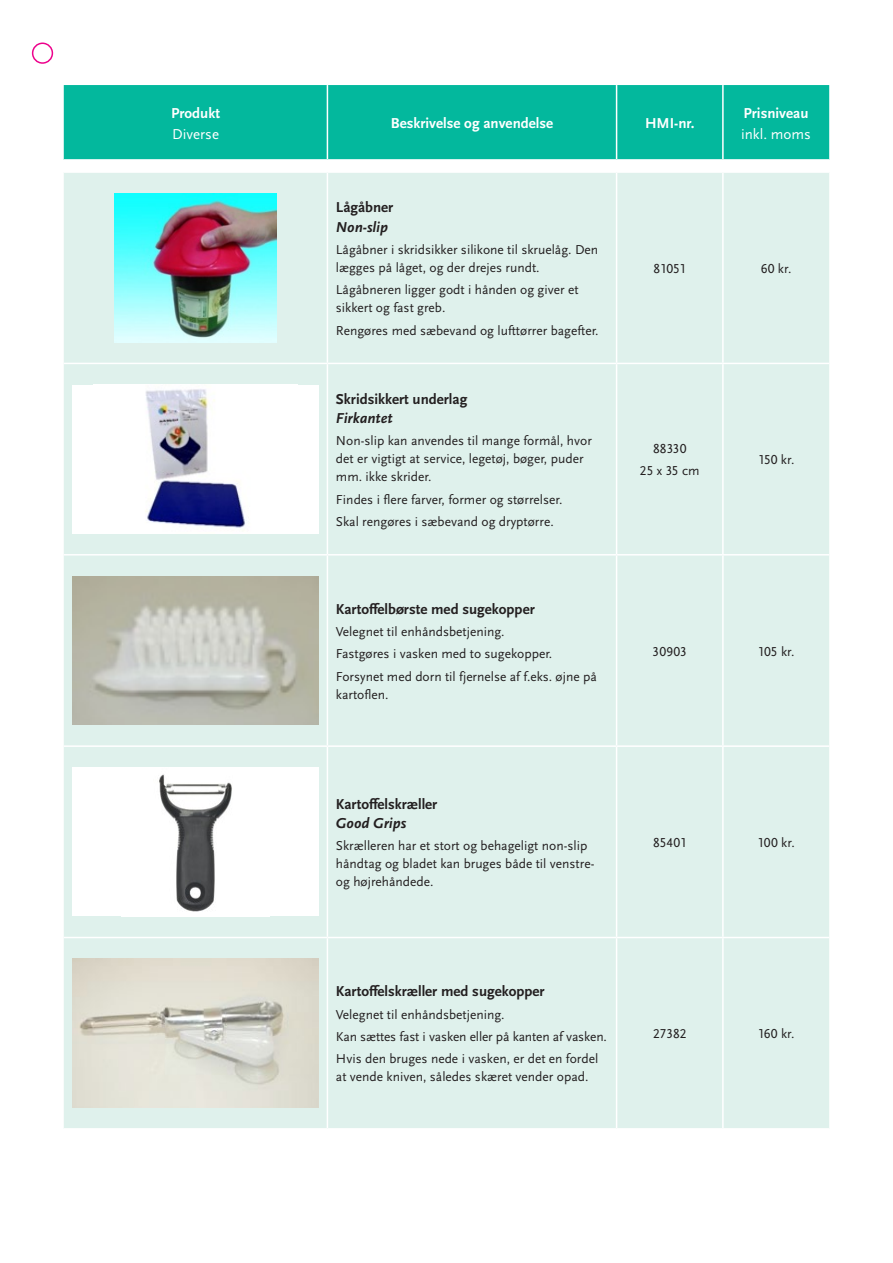
<style>
.page{position:relative;width:893px;height:1263px;background:#fff}
.page>*{position:absolute;margin:0;border:0;box-sizing:border-box;transform-origin:0 0}
.Mellemrubrik___H3{font:700 15px "Scala Sans OT";color:#231f20}
.t1{font:700 15px/21px "Scala Sans OT";color:#fff}
.Undertitel{font:italic 700 15px "Scala Sans OT";color:#231f20}
.t2{font:15px "Scala Sans OT";color:#fff}
.Brødtekst___P{font:13.5px/18px "Scala Sans OT";color:#231f20}
.s1{font-weight:400}
</style>
<div class="page">
<div style="left:64px;top:85px;width:765px;height:74px;background:#03b89d"></div>
<hr style="left:327px;top:85px;width:1px;height:74px;background:#fff">
<hr style="left:616px;top:85px;width:1px;height:74px;background:#fff">
<hr style="left:722px;top:85px;width:2px;height:74px;background:#fff">
<div style="left:64px;top:173px;width:765px;height:955px;background:#dff1ec"></div>
<hr style="left:64px;top:363px;width:263px;height:1px;background:#fff">
<hr style="left:327px;top:363px;width:290px;height:1px;background:#fff">
<hr style="left:617px;top:363px;width:106px;height:1px;background:#fff">
<hr style="left:723px;top:363px;width:106px;height:1px;background:#fff">
<hr style="left:64px;top:554px;width:263px;height:1px;background:#fff">
<hr style="left:327px;top:554px;width:290px;height:1px;background:#fff">
<hr style="left:617px;top:554px;width:106px;height:1px;background:#fff">
<hr style="left:723px;top:554px;width:106px;height:1px;background:#fff">
<hr style="left:64px;top:745px;width:263px;height:2px;background:#fff">
<hr style="left:327px;top:745px;width:290px;height:2px;background:#fff">
<hr style="left:617px;top:745px;width:106px;height:2px;background:#fff">
<hr style="left:723px;top:745px;width:106px;height:2px;background:#fff">
<hr style="left:64px;top:937px;width:263px;height:1px;background:#fff">
<hr style="left:327px;top:937px;width:290px;height:1px;background:#fff">
<hr style="left:617px;top:937px;width:106px;height:1px;background:#fff">
<hr style="left:723px;top:937px;width:106px;height:1px;background:#fff">
<hr style="left:327px;top:173px;width:1px;height:190px;background:#fff">
<hr style="left:616px;top:173px;width:1px;height:190px;background:#fff">
<hr style="left:722px;top:173px;width:2px;height:190px;background:#fff">
<hr style="left:327px;top:364px;width:1px;height:190px;background:#fff">
<hr style="left:616px;top:364px;width:1px;height:190px;background:#fff">
<hr style="left:722px;top:364px;width:2px;height:190px;background:#fff">
<hr style="left:327px;top:555px;width:1px;height:190px;background:#fff">
<hr style="left:616px;top:555px;width:1px;height:190px;background:#fff">
<hr style="left:722px;top:555px;width:2px;height:190px;background:#fff">
<hr style="left:327px;top:747px;width:1px;height:190px;background:#fff">
<hr style="left:616px;top:747px;width:1px;height:190px;background:#fff">
<hr style="left:722px;top:747px;width:2px;height:190px;background:#fff">
<hr style="left:327px;top:938px;width:1px;height:190px;background:#fff">
<hr style="left:616px;top:938px;width:1px;height:190px;background:#fff">
<hr style="left:722px;top:938px;width:2px;height:190px;background:#fff">
<img style="left:115px;top:193px;width:162px;height:149px">
<div style="left:72px;top:385px;width:247px;height:148px;background:#fff"></div>
<img style="left:145px;top:389px;width:102px;height:139px">
<img style="left:72px;top:576px;width:247px;height:149px">
<div style="left:72px;top:767px;width:247px;height:149px;background:#fff"></div>
<img style="left:159px;top:774px;width:73px;height:138px">
<img style="left:72px;top:959px;width:247px;height:148px">
<div style="left:32px;top:43px;width:21px;height:21px;border:2px solid #ed028c;border-radius:50%"></div>
<p class="t1" style="left:171px;top:102px;width:50px">Produkt</p>
<p class="t2" style="left:172px;top:126px;width:48px">Diverse</p>
<p class="t1" style="left:391px;top:113px;width:164px">Beskrivelse og anvendelse</p>
<p class="t1" style="left:645px;top:113px;width:51px">HMI-nr.</p>
<p class="t1" style="left:741px;top:102px;width:71px">Prisniveau <span class="s1">inkl. moms</span></p>
<p class="Mellemrubrik___H3" style="left:336px;top:199px;width:59px">Lågåbner</p>
<p class="Undertitel" style="left:336px;top:218px;width:53px">Non-slip</p>
<p class="Brødtekst___P" style="left:336px;top:241px;width:264px">Lågåbner i skridsikker silikone til skruelåg. Den lægges på låget, og der drejes rundt.</p>
<p class="Brødtekst___P" style="left:336px;top:281px;width:244px">Lågåbneren ligger godt i hånden og giver et sikkert og fast greb.</p>
<p class="Brødtekst___P" style="left:336px;top:321px;width:264px">Rengøres med sæbevand og lufttørrer bagefter.</p>
<p class="Mellemrubrik___H3" style="left:336px;top:390px;width:133px">Skridsikkert underlag</p>
<p class="Undertitel" style="left:336px;top:410px;width:58px">Firkantet</p>
<p class="Brødtekst___P" style="left:336px;top:432px;width:257px">Non-slip kan anvendes til mange formål, hvor det er vigtigt at service, legetøj, bøger, puder mm. ikke skrider.</p>
<p class="Brødtekst___P" style="left:336px;top:490px;width:228px">Findes i flere farver, former og størrelser.</p>
<p class="Brødtekst___P" style="left:336px;top:513px;width:219px">Skal rengøres i sæbevand og dryptørre.</p>
<p class="Mellemrubrik___H3" style="left:336px;top:600px;width:200px">Kartoffelbørste med sugekopper</p>
<p class="Brødtekst___P" style="left:336px;top:623px;width:170px">Velegnet til enhåndsbetjening.</p>
<p class="Brødtekst___P" style="left:336px;top:645px;width:218px">Fastgøres i vasken med to sugekopper.</p>
<p class="Brødtekst___P" style="left:336px;top:667px;width:262px">Forsynet med dorn til fjernelse af f.eks. øjne på kartoflen.</p>
<p class="Brødtekst___P" style="left:654px;top:260px;width:34px">81051</p>
<p class="Brødtekst___P" style="left:761px;top:260px;width:32px">60 kr.</p>
<p class="Brødtekst___P" style="left:653px;top:440px;width:35px">88330</p>
<p class="Brødtekst___P" style="left:640px;top:462px;width:61px">25 x 35 cm</p>
<p class="Brødtekst___P" style="left:758px;top:451px;width:38px">150 kr.</p>
<p class="Brødtekst___P" style="left:653px;top:642px;width:36px">30903</p>
<p class="Brødtekst___P" style="left:757px;top:642px;width:39px">105 kr.</p>
<p class="Mellemrubrik___H3" style="left:336px;top:795px;width:103px">Kartoffelskræller</p>
<p class="Undertitel" style="left:336px;top:815px;width:72px">Good Grips</p>
<p class="Brødtekst___P" style="left:336px;top:837px;width:260px">Skrælleren har et stort og behageligt non-slip håndtag og bladet kan bruges både til venstre&shy;og højrehåndede.</p>
<p class="Brødtekst___P" style="left:653px;top:834px;width:35px">85401</p>
<p class="Brødtekst___P" style="left:757px;top:834px;width:39px">100 kr.</p>
<p class="Mellemrubrik___H3" style="left:336px;top:983px;width:210px">Kartoffelskræller med sugekopper</p>
<p class="Brødtekst___P" style="left:336px;top:1005px;width:170px">Velegnet til enhåndsbetjening.</p>
<p class="Brødtekst___P" style="left:336px;top:1028px;width:273px">Kan sættes fast i vasken eller på kanten af vasken.</p>
<p class="Brødtekst___P" style="left:336px;top:1050px;width:264px">Hvis den bruges nede i vasken, er det en fordel at vende kniven, således skæret vender opad.</p>
<p class="Brødtekst___P" style="left:653px;top:1025px;width:35px">27382</p>
<p class="Brødtekst___P" style="left:757px;top:1025px;width:39px">160 kr.</p>
</div>
